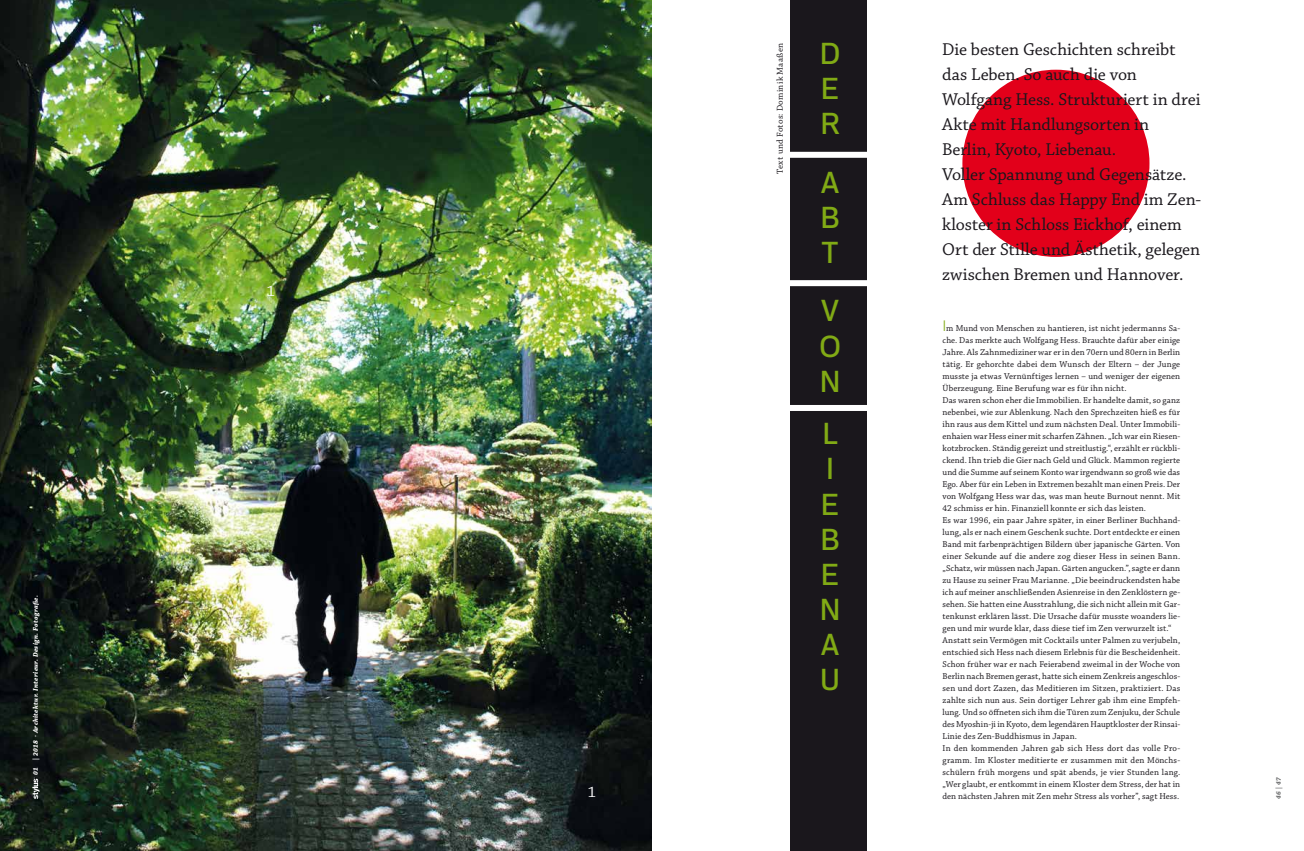
<style>
.page{position:relative;width:1304px;height:851px;background:#fff}
.page>*{position:absolute;margin:0;border:0;box-sizing:border-box;transform-origin:0 0}
.t1{font:500 30px/35.1px "Embarcadero MVB Pro";color:#81aa15;text-align:justify}
.t2{font:18px/25px "Chaparral Pro";letter-spacing:-.005em;color:#1a171c}
.t3{font:16px "Chaparral Pro";color:#fff}
.t4{font:9px/12px "Chaparral Pro";letter-spacing:.01em;color:#1a171c}
.t5{font:9px "Chaparral Pro";letter-spacing:.03em;color:#1a171c}
.t6{font:italic 700 7px "Chaparral Pro";letter-spacing:.035em;color:#fff}
.t7{font:italic 700 7px "Chaparral Pro";color:#707172}
.s1{font-family:"Embarcadero MVB Pro";font-weight:300;font-size:15px;color:#81aa15}
</style>
<div class="page">
<div style="left:962px;top:70px;width:187px;height:187px;background:#e2001a;border-radius:50%"></div>
<div style="left:791px;top:0;width:76px;height:850px;background:#1a171c"></div>
<img style="left:0;top:0;width:652px;height:850px">
<div style="left:783px;top:152px;width:87px;height:6px;background:#fff"></div>
<div style="left:783px;top:280px;width:87px;height:6px;background:#fff"></div>
<div style="left:783px;top:405px;width:87px;height:6px;background:#fff"></div>
<svg style="left:32px;top:777px;width:7px;height:22px"></svg>
<p class="t6" style="left:32px;top:774px;width:181px;rotate:-90deg">01 | 2018 · Architektur. Interieur. Design. Fotografie.</p>
<h3 class="t3" style="left:267px;top:281px;width:10px">1</h3>
<h3 class="t3" style="left:588px;top:783px;width:10px">1</h3>
<p class="t5" style="left:775px;top:174px;width:132px;rotate:-90deg">Text und Fotos: Dominik Maaßen</p>
<h1 class="t1" style="left:820px;top:35px;width:23px">D E R</h1>
<h1 class="t1" style="left:820px;top:164px;width:21px">A B T</h1>
<h1 class="t1" style="left:819px;top:292px;width:24px">V O N</h1>
<h1 class="t1" style="left:819px;top:415px;width:23px;text-align:left">L<br>I<br>E<br>B<br>E<br>N<br>A<br>U</h1>
<p class="t2" style="left:942px;top:37px;width:261px">Die besten Geschichten schreibt das Leben. So auch die von<br>Wolfgang Hess. Strukturiert in drei<br>Akte mit Handlungsorten in<br>Berlin, Kyoto, Liebenau.<br>Voller Spannung und Gegensätze.<br>Am Schluss das Happy End im Zen&shy;kloster in Schloss Eickhof, einem<br>Ort der Stille und Ästhetik, gelegen zwischen Bremen und Hannover.</p>
<p class="t4" style="left:943px;top:322px;width:239px"><span class="s1">I</span>m Mund von Menschen zu hantieren, ist nicht jedermanns Sa&shy;che. Das merkte auch Wolfgang Hess. Brauchte dafür aber einige Jahre. Als Zahnmediziner war er in den 70ern und 80ern in Berlin tätig. Er gehorchte dabei dem Wunsch der Eltern – der Junge musste ja etwas Vernünftiges lernen – und weniger der eigenen Überzeugung. Eine Berufung war es für ihn nicht.<br>Das waren schon eher die Immobilien. Er handelte damit, so ganz nebenbei, wie zur Ablenkung. Nach den Sprechzeiten hieß es für ihn raus aus dem Kittel und zum nächsten Deal. Unter Immobili&shy;enhaien war Hess einer mit scharfen Zähnen. „Ich war ein Riesen&shy;kotzbrocken. Ständig gereizt und streitlustig.“, erzählt er rückbli&shy;ckend. Ihn trieb die Gier nach Geld und Glück. Mammon regierte und die Summe auf seinem Konto war irgendwann so groß wie das Ego. Aber für ein Leben in Extremen bezahlt man einen Preis. Der von Wolfgang Hess war das, was man heute Burnout nennt. Mit 42 schmiss er hin. Finanziell konnte er sich das leisten.<br>Es war 1996, ein paar Jahre später, in einer Berliner Buchhand&shy;lung, als er nach einem Geschenk suchte. Dort entdeckte er einen Band mit farbenprächtigen Bildern über japanische Gärten. Von einer Sekunde auf die andere zog dieser Hess in seinen Bann. „Schatz, wir müssen nach Japan. Gärten angucken.”, sagte er dann zu Hause zu seiner Frau Marianne. „Die beeindruckendsten habe ich auf meiner anschließenden Asienreise in den Zenklöstern ge&shy;sehen. Sie hatten eine Ausstrahlung, die sich nicht allein mit Gar&shy;tenkunst erklären lässt. Die Ursache dafür musste woanders lie&shy;gen und mir wurde klar, dass diese tief im Zen verwurzelt ist.“ Anstatt sein Vermögen mit Cocktails unter Palmen zu verjubeln, entschied sich Hess nach diesem Erlebnis für die Bescheidenheit.<br>Schon früher war er nach Feierabend zweimal in der Woche von Berlin nach Bremen gerast, hatte sich einem Zenkreis angeschlos&shy;sen und dort Zazen, das Meditieren im Sitzen, praktiziert. Das zahlte sich nun aus. Sein dortiger Lehrer gab ihm eine Empfeh&shy;lung. Und so öffneten sich ihm die Türen zum Zenjuku, der Schule des Myoshin-ji in Kyoto, dem legendären Hauptkloster der Rinsai-Linie des Zen-Buddhismus in Japan.<br>In den kommenden Jahren gab sich Hess dort das volle Pro&shy;gramm. Im Kloster meditierte er zusammen mit den Mönchs&shy;schülern früh morgens und spät abends, je vier Stunden lang. „Wer glaubt, er entkommt in einem Kloster dem Stress, der hat in den nächsten Jahren mit Zen mehr Stress als vorher”, sagt Hess.</p>
<p class="t7" style="left:1275px;top:799px;width:23px;rotate:-90deg">46|47</p>
</div>
